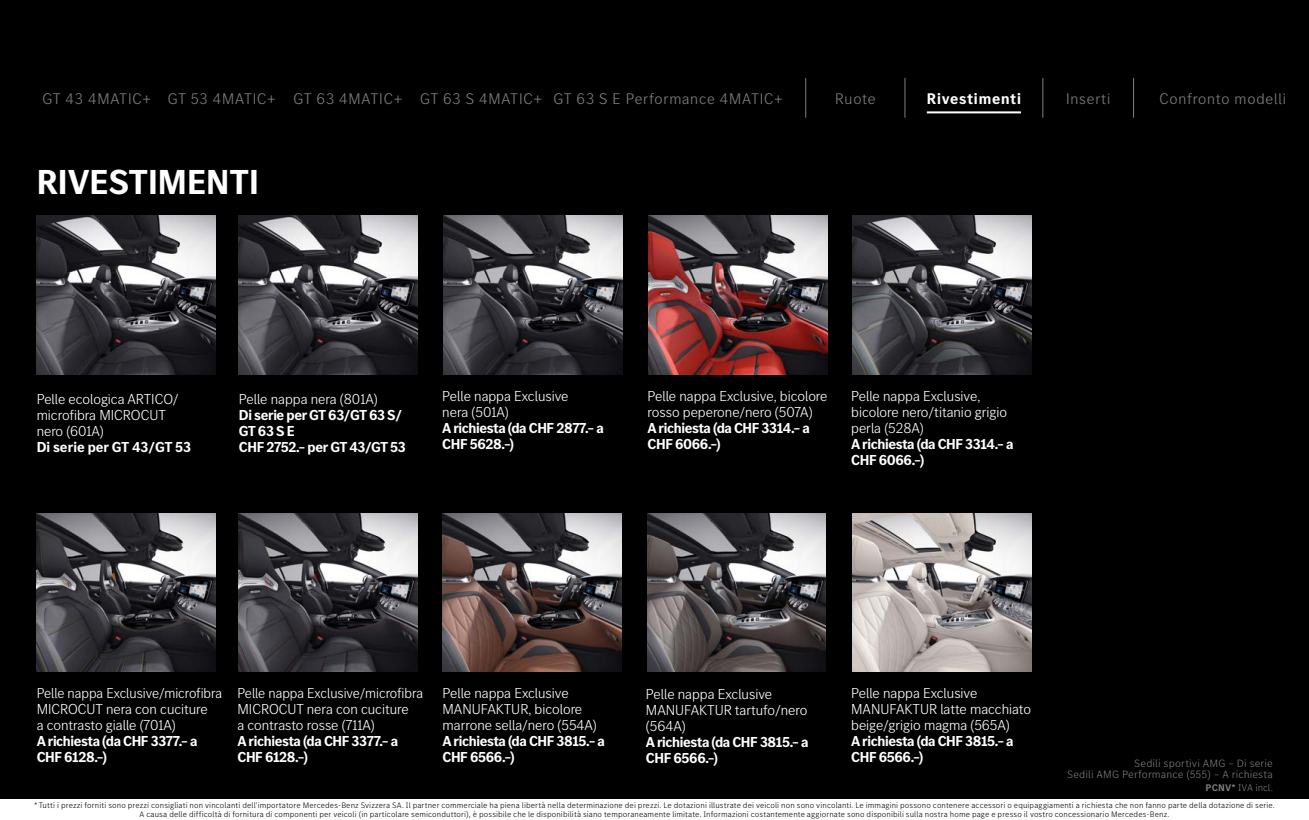
<style>
.page{position:relative;width:1309px;height:820px;background:#fff}
.page>*{position:absolute;margin:0;border:0;box-sizing:border-box;transform-origin:0 0}
.t1{font:700 36px "MB Corpo S Title";color:#fff}
.t2{font:300 16px "MB Corpo S Title";letter-spacing:.05em;color:#808080}
.t3{font:700 16px "MB Corpo S Title";letter-spacing:.05em;color:#fff}
.t4{font:300 15px/16px "MB Corpo S Title";color:#fff}
.t5{font:700 15px/16px "MB Corpo S Title";letter-spacing:-.025em;color:#fff}
.t6{font:700 15px "MB Corpo S Title";color:#fff}
.t7{font:300 11px/11.9px "MB Corpo S Text";letter-spacing:.01em;color:#808080;text-align:right}
.t8{font:300 10px "MB Corpo S Text";color:#808080}
.t9{font:300 8.2px/8.5px "MB Corpo S Text";letter-spacing:.01em;color:#000;text-align:center}
.s1{font-weight:700}
</style>
<div class="page">
<div style="left:0;top:43px;width:1309px;height:777px;background:#000"></div>
<div style="left:0;top:0;width:1309px;height:43px;background:#000"></div>
<hr style="left:805px;top:78px;width:1px;height:40px;background:#808080">
<hr style="left:904px;top:78px;width:1px;height:40px;background:#808080">
<hr style="left:1042px;top:78px;width:1px;height:40px;background:#808080">
<hr style="left:1133px;top:78px;width:1px;height:40px;background:#808080">
<hr style="left:927px;top:111px;width:94px;height:2px;background:#fff">
<img style="left:37px;top:215px;width:178px;height:159px">
<img style="left:239px;top:215px;width:178px;height:159px">
<img style="left:443px;top:513px;width:178px;height:159px">
<img style="left:853px;top:513px;width:178px;height:159px">
<img style="left:853px;top:215px;width:178px;height:159px">
<img style="left:647px;top:513px;width:179px;height:159px">
<img style="left:444px;top:215px;width:178px;height:159px">
<img style="left:37px;top:513px;width:178px;height:159px">
<img style="left:239px;top:513px;width:179px;height:159px">
<img style="left:649px;top:215px;width:179px;height:159px">
<div style="left:0;top:800px;width:1309px;height:20px;background:#fff"></div>
<h2 class="t2" style="left:42px;top:89px;width:742px">GT 43 4MATIC+ GT 53 4MATIC+ GT 63 4MATIC+ GT 63 S 4MATIC+ GT 63 S E Performance 4MATIC+</h2>
<h2 class="t2" style="left:835px;top:89px;width:42px">Ruote</h2>
<h2 class="t3" style="left:927px;top:88px;width:96px">Rivestimenti</h2>
<h2 class="t2" style="left:1066px;top:89px;width:46px">Inserti</h2>
<h2 class="t2" style="left:1160px;top:89px;width:128px">Confronto modelli</h2>
<h1 class="t1" style="left:37px;top:158px;width:224px">RIVESTIMENTI</h1>
<h3 class="t4" style="left:37px;top:390px;width:143px">Pelle ecologica ARTICO/ microfibra MICROCUT nero (601A)</h3>
<h3 class="t6" style="left:37px;top:437px;width:156px">Di serie per GT 43/GT 53</h3>
<h3 class="t4" style="left:239px;top:390px;width:140px">Pelle nappa nera (801A)</h3>
<h3 class="t5" style="left:239px;top:406px;width:169px">Di serie per GT 63/GT 63 S/<br>GT 63 S E<br>CHF 2752.– per GT 43/GT 53</h3>
<h3 class="t4" style="left:442px;top:387px;width:128px">Pelle nappa Exclusive nera (501A)</h3>
<h3 class="t5" style="left:442px;top:419px;width:163px">A richiesta (da CHF 2877.– a<br>CHF 5628.–)</h3>
<h3 class="t4" style="left:648px;top:387px;width:181px">Pelle nappa Exclusive, bicolore rosso peperone/nero (507A)</h3>
<h3 class="t5" style="left:648px;top:419px;width:164px">A richiesta (da CHF 3314.– a<br>CHF 6066.–)</h3>
<h3 class="t4" style="left:851px;top:387px;width:157px">Pelle nappa Exclusive, bicolore nero/titanio grigio perla (528A)</h3>
<h3 class="t5" style="left:851px;top:435px;width:164px">A richiesta (da CHF 3314.– a<br>CHF 6066.–)</h3>
<h3 class="t4" style="left:37px;top:685px;width:187px">Pelle nappa Exclusive/microfibra<br>MICROCUT nera con cuciture<br>a contrasto gialle (701A)</h3>
<h3 class="t5" style="left:37px;top:733px;width:162px">A richiesta (da CHF 3377.– a<br>CHF 6128.–)</h3>
<h3 class="t4" style="left:238px;top:685px;width:187px">Pelle nappa Exclusive/microfibra<br>MICROCUT nera con cuciture<br>a contrasto rosse (711A)</h3>
<h3 class="t5" style="left:238px;top:733px;width:162px">A richiesta (da CHF 3377.– a<br>CHF 6128.–)</h3>
<h3 class="t4" style="left:443px;top:685px;width:156px">Pelle nappa Exclusive<br>MANUFAKTUR, bicolore marrone sella/nero (554A)</h3>
<h3 class="t5" style="left:443px;top:733px;width:164px">A richiesta (da CHF 3815.– a<br>CHF 6566.–)</h3>
<h3 class="t4" style="left:851px;top:685px;width:181px">Pelle nappa Exclusive<br>MANUFAKTUR latte macchiato beige/grigio magma (565A)</h3>
<h3 class="t5" style="left:851px;top:733px;width:164px">A richiesta (da CHF 3815.– a<br>CHF 6566.–)</h3>
<h3 class="t4" style="left:646px;top:685px;width:163px">Pelle nappa Exclusive<br>MANUFAKTUR tartufo/nero (564A)</h3>
<h3 class="t5" style="left:646px;top:733px;width:164px">A richiesta (da CHF 3815.– a<br>CHF 6566.–)</h3>
<h3 class="t7" style="left:1067px;top:756px;width:207px">Sedili sportivi AMG – Di serie<br>Sedili AMG Performance (555) – A richiesta</h3>
<p class="t8" style="left:1206px;top:781px;width:69px"><span class="s1">PCNV*</span> IVA incl.</p>
<p class="t9" style="left:34px;top:801px;width:1242px">* Tutti i prezzi forniti sono prezzi consigliati non vincolanti dell’importatore Mercedes-Benz Svizzera SA. Il partner commerciale ha piena libertà nella determinazione dei prezzi. Le dotazioni illustrate dei veicoli non sono vincolanti. Le immagini possono contenere accessori o equipaggiamenti a richiesta che non fanno parte della dotazione di serie.<br>A causa delle difficoltà di fornitura di componenti per veicoli (in particolare semiconduttori), è possibile che le disponibilità siano temporaneamente limitate. Informazioni costantemente aggiornate sono disponibili sulla nostra home page e presso il vostro concessionario Mercedes-Benz.</p>
</div>
